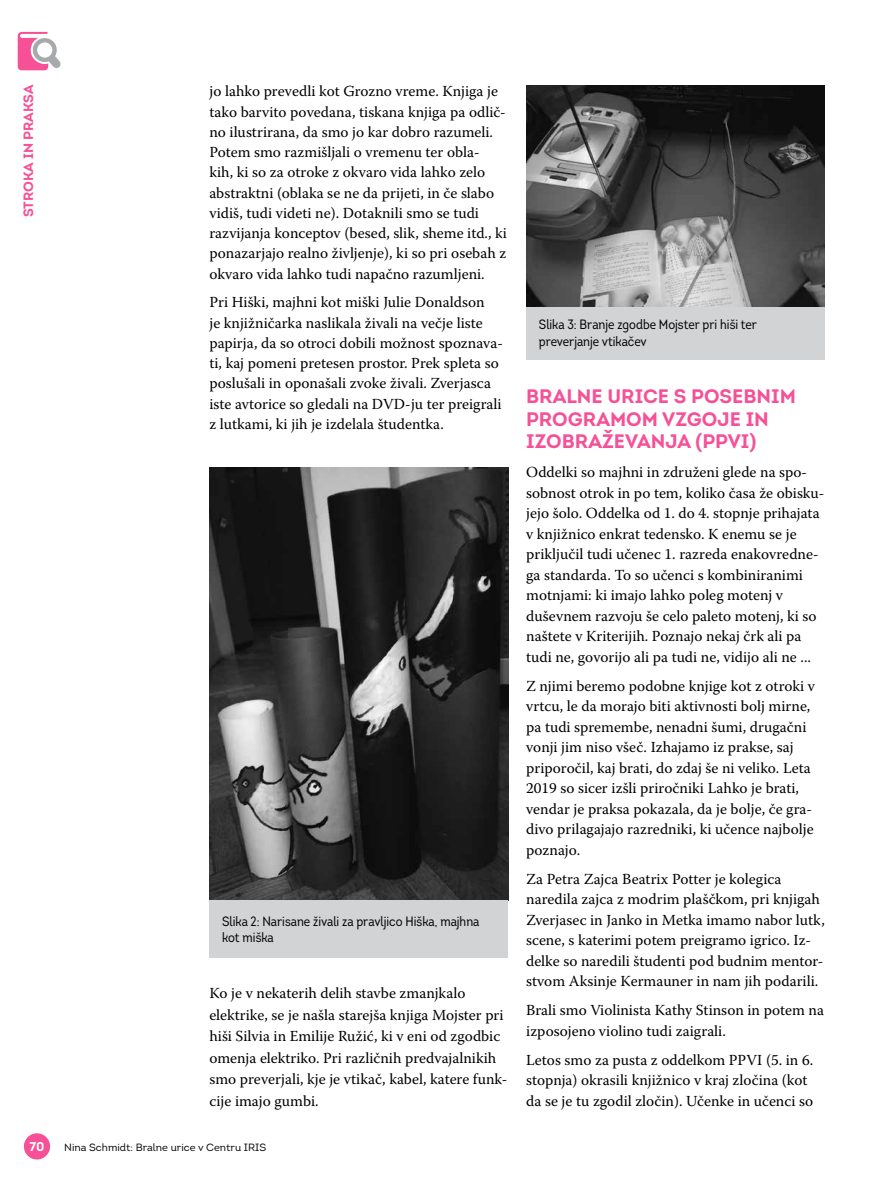
<style>
.page{position:relative;width:893px;height:1191px;background:#fff}
.page>*{position:absolute;margin:0;border:0;box-sizing:border-box;transform-origin:0 0}
.t1{font:700 19.5px "Intro";color:#f65097}
.t2{font:15.3px/20.5px "Warnock Pro";color:#000}
.t3{font:13.5px/16.5px "Intro Cond";color:#000}
.t4{font:700 13.5px "Intro";color:#f65097}
.t5{font:700 12.75px "Intro";color:#fff}
.t6{font:10.5px "Intro";color:#000}
</style>
<div class="page">
<div style="left:24px;top:1133px;width:26px;height:26px;background:#f65097;border-radius:50%"></div>
<svg style="left:18px;top:32px;width:43px;height:38px"></svg>
<img style="left:209px;top:468px;width:299px;height:432px">
<div style="left:209px;top:900px;width:299px;height:58px;background:#d1d3d4"></div>
<div style="left:526px;top:306px;width:299px;height:53px;background:#d1d3d4"></div>
<img style="left:526px;top:85px;width:299px;height:221px">
<p class="t4" style="left:20px;top:217px;width:134px;rotate:-90deg">STROKA IN PRAKSA</p>
<p class="t5" style="left:29px;top:1137px;width:17px">70</p>
<p class="t2" style="left:209px;top:81px;width:299px">jo lahko prevedli kot Grozno vreme. Knjiga je tako barvito povedana, tiskana knjiga pa odlič&shy;no ilustrirana, da smo jo kar dobro razumeli.<br>Potem smo razmišljali o vremenu ter obla&shy;kih, ki so za otroke z okvaro vida lahko zelo abstraktni (oblaka se ne da prijeti, in če slabo vidiš, tudi videti ne). Dotaknili smo se tudi razvijanja konceptov (besed, slik, sheme itd., ki ponazarjajo realno življenje), ki so pri osebah z okvaro vida lahko tudi napačno razumljeni.</p>
<p class="t2" style="left:209px;top:292px;width:295px">Pri Hiški, majhni kot miški Julie Donaldson<br>je knjižničarka naslikala živali na večje liste papirja, da so otroci dobili možnost spoznava&shy;ti, kaj pomeni pretesen prostor. Prek spleta so poslušali in oponašali zvoke živali. Zverjasca iste avtorice so gledali na DVD-ju ter preigrali z lutkami, ki jih je izdelala študentka.</p>
<p class="t3" style="left:222px;top:913px;width:259px">Slika 2: Narisane živali za pravljico Hiška, majhna kot miška</p>
<p class="t2" style="left:209px;top:982px;width:299px;line-height:21.6px">Ko je v nekaterih delih stavbe zmanjkalo elektrike, se je našla starejša knjiga Mojster pri hiši Silvia in Emilije Ružić, ki v eni od zgodbic omenja elektriko. Pri različnih predvajalnikih smo preverjali, kje je vtikač, kabel, katere funk&shy;cije imajo gumbi.</p>
<p class="t6" style="left:64px;top:1140px;width:198px">N ina Schmidt: Bralne urice v Centru IRIS</p>
<p class="t3" style="left:539px;top:316px;width:220px">Slika 3: Branje zgodbe Mojster pri hiši ter preverjanje vtikačev</p>
<p class="t1" style="left:526px;top:383px;width:27px">BRALNE</p>
<p class="t1" style="left:607px;top:383px;width:13px">URICE</p>
<p class="t1" style="left:674px;top:383px;width:32px">S POSEBNIM</p>
<p class="t1" style="left:526px;top:406px;width:16px">PROGRAMOM</p>
<p class="t1" style="left:662px;top:406px;width:14px">VZGOJE</p>
<p class="t1" style="left:746px;top:406px;width:12px">IN</p>
<p class="t1" style="left:526px;top:429px;width:14px">IZOBRAŽEVANJA</p>
<p class="t1" style="left:695px;top:429px;width:62px">(PPVI)</p>
<p class="t2" style="left:526px;top:462px;width:300px">Oddelki so majhni in združeni glede na spo&shy;sobnost otrok in po tem, koliko časa že obisku&shy;jejo šolo. Oddelka od 1. do 4. stopnje prihajata v knjižnico enkrat tedensko. K enemu se je priključil tudi učenec 1. razreda enakovredne&shy;ga standarda. To so učenci s kombiniranimi motnjami: ki imajo lahko poleg motenj v duševnem razvoju še celo paleto motenj, ki so naštete v Kriterijih. Poznajo nekaj črk ali pa tudi ne, govorijo ali pa tudi ne, vidijo ali ne ...</p>
<p class="t2" style="left:526px;top:675px;width:290px">Z njimi beremo podobne knjige kot z otroki v vrtcu, le da morajo biti aktivnosti bolj mirne, pa tudi spremembe, nenadni šumi, drugačni vonji jim niso všeč. Izhajamo iz prakse, saj priporočil, kaj brati, do zdaj še ni veliko. Leta 2019 so sicer izšli priročniki Lahko je brati, vendar je praksa pokazala, da je bolje, če gra&shy;divo prilagajajo razredniki, ki učence najbolje poznajo.</p>
<p class="t2" style="left:526px;top:868px;width:300px">Za Petra Zajca Beatrix Potter je kolegica naredila zajca z modrim plaščkom, pri knjigah Zverjasec in Janko in Metka imamo nabor lutk, scene, s katerimi potem preigramo igrico. Iz&shy;delke so naredili študenti pod budnim mentor&shy;stvom Aksinje Kermauner in nam jih podarili.</p>
<p class="t2" style="left:526px;top:999px;width:299px">Brali smo Violinista Kathy Stinson in potem na izposojeno violino tudi zaigrali.</p>
<p class="t2" style="left:526px;top:1049px;width:289px">Letos smo za pusta z oddelkom PPVI (5. in 6. stopnja) okrasili knjižnico v kraj zločina (kot da se je tu zgodil zločin). Učenke in učenci so</p>
</div>
